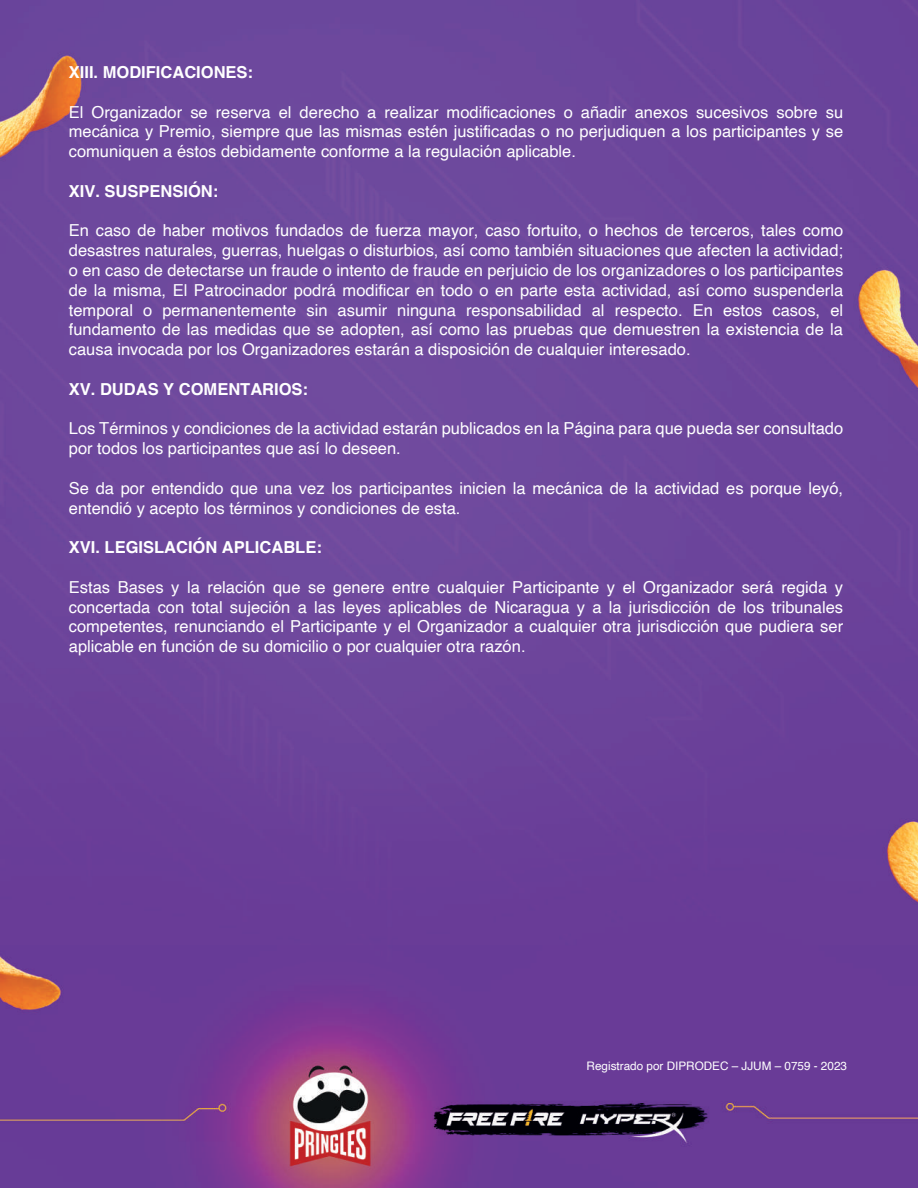
<style>
.page{position:relative;width:918px;height:1188px;background:#fff}
.page>*{position:absolute;margin:0;border:0;box-sizing:border-box;transform-origin:0 0}
.t1{font:16.5px/19.8px "Helvetica";color:#fff;text-align:justify}
.t2{font:700 16.5px "Helvetica";color:#fff}
.t3{font:11.7px "Helvetica";color:#fff}
</style>
<div class="page">
<img style="left:1px;top:0;width:917px;height:1188px">
<p class="t2" style="left:69px;top:62px;width:186px">XIII. MODIFICACIONES:</p>
<p class="t1" style="left:69px;top:102px;width:776px">El Organizador se reserva el derecho a realizar modificaciones o añadir anexos sucesivos sobre su mecánica y Premio, siempre que las mismas estén justificadas o no perjudiquen a los participantes y se comuniquen a éstos debidamente conforme a la regulación aplicable.</p>
<p class="t2" style="left:69px;top:181px;width:151px">XIV. SUSPENSIÓN:</p>
<p class="t1" style="left:69px;top:221px;width:776px">En caso de haber motivos fundados de fuerza mayor, caso fortuito, o hechos de terceros, tales como desastres naturales, guerras, huelgas o disturbios, así como también situaciones que afecten la actividad; o en caso de detectarse un fraude o intento de fraude en perjuicio de los organizadores o los participantes de la misma, El Patrocinador podrá modificar en todo o en parte esta actividad, así como suspenderla temporal o permanentemente sin asumir ninguna responsabilidad al respecto. En estos casos, el fundamento de las medidas que se adopten, así como las pruebas que demuestren la existencia de la causa invocada por los Organizadores estarán a disposición de cualquier interesado.</p>
<p class="t2" style="left:69px;top:379px;width:241px">XV. DUDAS Y COMENTARIOS:</p>
<p class="t1" style="left:69px;top:419px;width:776px">Los Términos y condiciones de la actividad estarán publicados en la Página para que pueda ser consultado por todos los participantes que así lo deseen.</p>
<p class="t1" style="left:69px;top:479px;width:776px">Se da por entendido que una vez los participantes inicien la mecánica de la actividad es porque leyó, entendió y acepto los términos y condiciones de esta.</p>
<p class="t2" style="left:69px;top:537px;width:255px">XVI. LEGISLACIÓN APLICABLE:</p>
<p class="t1" style="left:69px;top:578px;width:776px">Estas Bases y la relación que se genere entre cualquier Participante y el Organizador será regida y concertada con total sujeción a las leyes aplicables de Nicaragua y a la jurisdicción de los tribunales competentes, renunciando el Participante y el Organizador a cualquier otra jurisdicción que pudiera ser aplicable en función de su domicilio o por cualquier otra razón.</p>
<p class="t3" style="left:587px;top:1057px;width:262px">Registrado por DIPRODEC – JJUM – 0759 - 2023</p>
</div>
